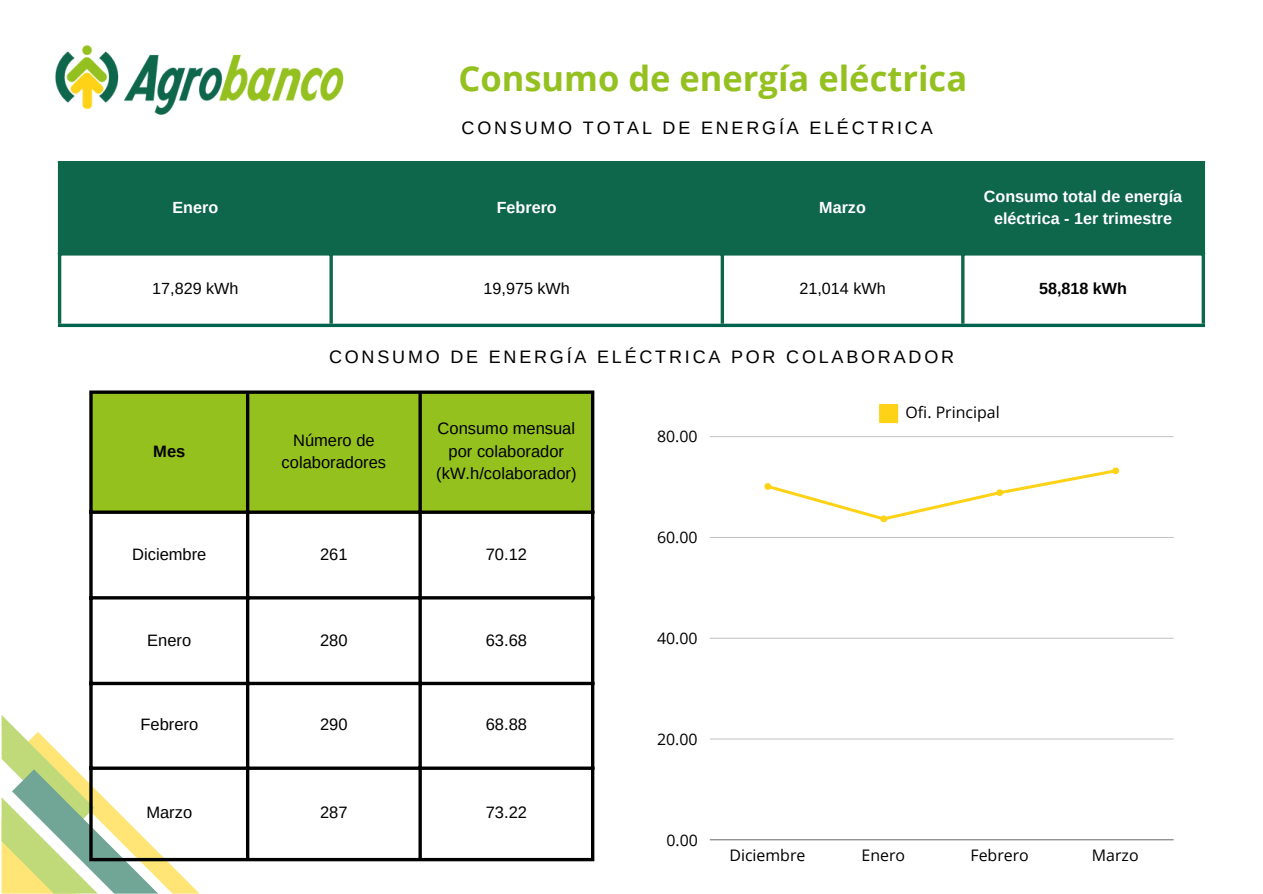
<style>
.page{position:relative;width:1263px;height:894px;background:#fff}
.page>*{position:absolute;margin:0;border:0;box-sizing:border-box;transform-origin:0 0}
.t1{font:700 34.5px "Open Sans";color:#94c11f}
.t2{font:18px "Arimo";letter-spacing:.155em;color:#000}
.t3{font:16.5px/22.5px "Arimo";color:#000;text-align:center}
.t4{font:700 16.5px "Arimo";color:#000}
.t5{font:700 16.2px/22.5px "Arimo";color:#fff;text-align:center}
.t6{font:16.2px "Arimo";color:#000}
.t7{font:700 16.2px "Arimo";color:#000}
.t8{font:15.9px "Open Sans";color:#000}
</style>
<div class="page">
<img style="left:55px;top:45px;width:289px;height:70px">
<svg style="left:2px;top:715px;width:198px;height:178px"></svg>
<div style="left:61px;top:164px;width:1141px;height:88px;background:#0e664b"></div>
<hr style="left:58px;top:164px;width:3px;height:159px;background:#0e664b">
<svg style="left:329px;top:164px;width:4px;height:159px"></svg>
<hr style="left:721px;top:164px;width:3px;height:159px;background:#0e664b">
<hr style="left:961px;top:164px;width:3px;height:159px;background:#0e664b">
<hr style="left:1202px;top:164px;width:3px;height:159px;background:#0e664b">
<hr style="left:58px;top:161px;width:1147px;height:3px;background:#0e664b">
<hr style="left:58px;top:252px;width:1147px;height:3px;background:#0e664b">
<svg style="left:58px;top:323px;width:1147px;height:4px;background:#2b7d6a"></svg>
<svg style="left:879px;top:404px;width:19px;height:19px"></svg>
<hr style="left:710px;top:839px;width:464px;height:1px;background:#000">
<hr style="left:710px;top:738px;width:464px;height:1px;background:#000">
<hr style="left:710px;top:637px;width:464px;height:1px;background:#000">
<hr style="left:710px;top:537px;width:464px;height:1px;background:#000">
<hr style="left:710px;top:436px;width:464px;height:1px;background:#000">
<svg style="left:764px;top:467px;width:355px;height:55px"></svg>
<div style="left:93px;top:394px;width:498px;height:116px;background:#94c11e"></div>
<svg style="left:89px;top:394px;width:4px;height:463px;background:#23241f"></svg>
<hr style="left:246px;top:394px;width:3px;height:463px;background:#000">
<svg style="left:418px;top:394px;width:4px;height:463px;background:#22241e"></svg>
<hr style="left:591px;top:394px;width:3px;height:463px;background:#000">
<svg style="left:89px;top:390px;width:505px;height:4px;background:#23251f"></svg>
<hr style="left:89px;top:510px;width:505px;height:3px;background:#000">
<hr style="left:89px;top:596px;width:505px;height:3px;background:#000">
<svg style="left:89px;top:681px;width:502px;height:4px;background:#303030"></svg>
<hr style="left:89px;top:766px;width:505px;height:3px;background:#000">
<svg style="left:89px;top:857px;width:505px;height:4px;background:#373736"></svg>
<h1 class="t1" style="left:458px;top:54px;width:510px">Consumo de energía eléctrica</h1>
<p class="t2" style="left:462px;top:117px;width:473px">CONSUMO TOTAL DE ENERGÍA ELÉCTRICA</p>
<p class="t5" style="left:172px;top:196px;width:47px">Enero</p>
<p class="t5" style="left:497px;top:196px;width:62px">Febrero</p>
<p class="t5" style="left:819px;top:196px;width:48px">Marzo</p>
<p class="t5" style="left:984px;top:184px;width:200px">Consumo total de energía eléctrica - 1er trimestre</p>
<p class="t6" style="left:152px;top:279px;width:88px">17,829 kWh</p>
<p class="t6" style="left:484px;top:279px;width:88px">19,975 kWh</p>
<p class="t6" style="left:799px;top:279px;width:88px">21,014 kWh</p>
<p class="t7" style="left:1039px;top:279px;width:89px">58,818 kWh</p>
<p class="t4" style="left:153px;top:442px;width:34px">Mes</p>
<p class="t2" style="left:329px;top:347px;width:627px">CONSUMO DE ENERGÍA ELÉCTRICA POR COLABORADOR</p>
<p class="t3" style="left:282px;top:428px;width:106px">Número de colaboradores</p>
<p class="t3" style="left:436px;top:417px;width:142px">Consumo mensual por colaborador (kW.h/colaborador)</p>
<p class="t8" style="left:657px;top:425px;width:42px">80.00</p>
<p class="t8" style="left:657px;top:526px;width:42px">60.00</p>
<p class="t8" style="left:906px;top:400px;width:96px">Ofi. Principal</p>
<p class="t3" style="left:132px;top:543px;width:76px">Diciembre</p>
<p class="t3" style="left:320px;top:543px;width:29px">261</p>
<p class="t3" style="left:486px;top:543px;width:43px">70.12</p>
<p class="t3" style="left:147px;top:628px;width:45px">Enero</p>
<p class="t3" style="left:320px;top:628px;width:29px">280</p>
<p class="t3" style="left:486px;top:628px;width:43px">63.68</p>
<p class="t3" style="left:140px;top:713px;width:59px">Febrero</p>
<p class="t3" style="left:320px;top:713px;width:29px">290</p>
<p class="t3" style="left:486px;top:713px;width:43px">68.88</p>
<p class="t3" style="left:146px;top:801px;width:47px">Marzo</p>
<p class="t3" style="left:320px;top:801px;width:29px">287</p>
<p class="t3" style="left:486px;top:801px;width:43px">73.22</p>
<p class="t8" style="left:657px;top:626px;width:42px">40.00</p>
<p class="t8" style="left:657px;top:727px;width:42px">20.00</p>
<p class="t8" style="left:666px;top:828px;width:33px">0.00</p>
<p class="t8" style="left:729px;top:843px;width:78px">Diciembre</p>
<p class="t8" style="left:862px;top:843px;width:45px">Enero</p>
<p class="t8" style="left:970px;top:843px;width:60px">Febrero</p>
<p class="t8" style="left:1092px;top:843px;width:48px">Marzo</p>
</div>
